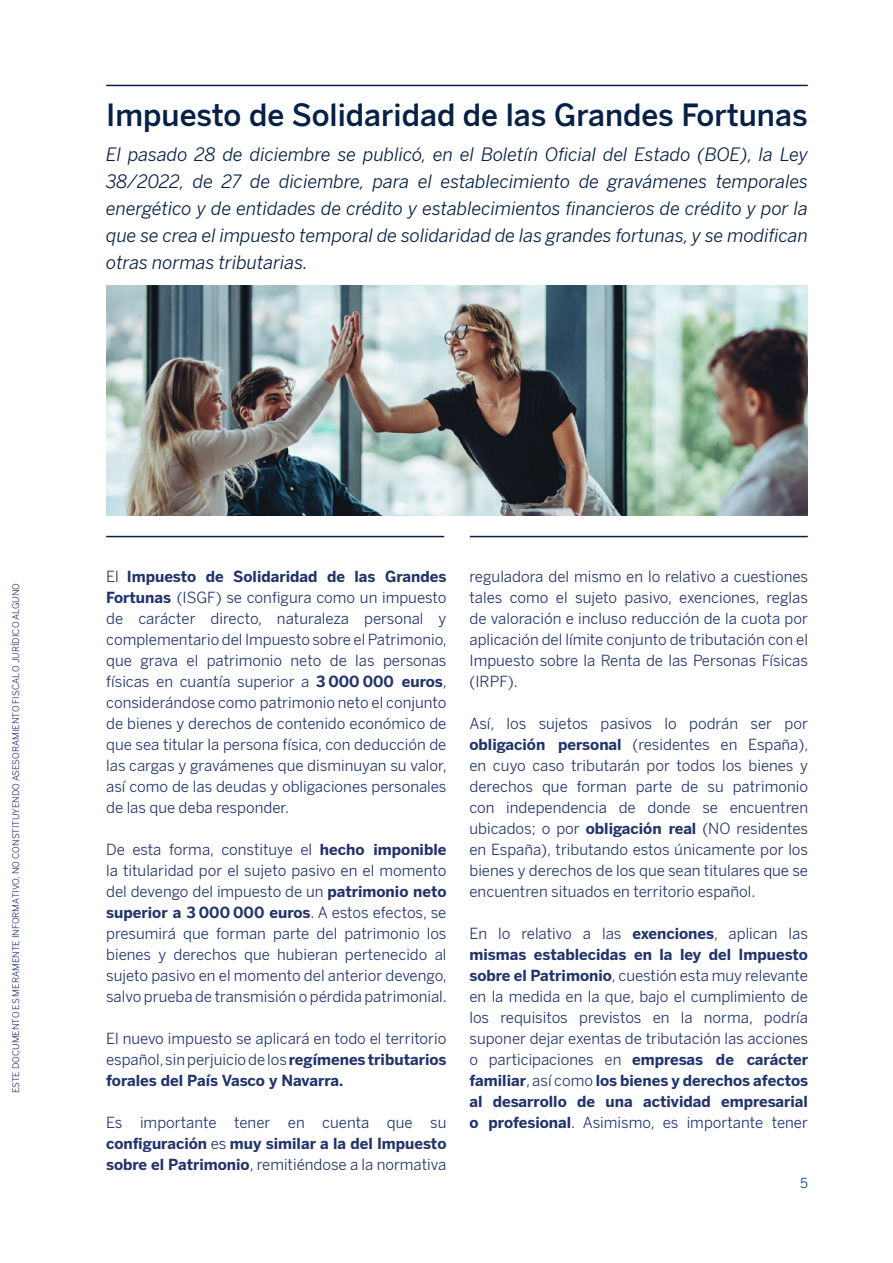
<style>
.page{position:relative;width:893px;height:1263px;background:#fff}
.page>*{position:absolute;margin:0;border:0;box-sizing:border-box;transform-origin:0 0}
.t1{font:300 30px "BBVA Benton Sans";color:#072146}
.t2{font:italic 18px/27px "BBVA Benton Sans";color:#072146;text-align:justify}
.t3{font:15px/21px "BBVA Benton Sans";color:#22336d;text-align:justify}
.t4{font:13.5px "BBVA Benton Sans";color:#004481}
.t5{font:9px "BBVA Benton Sans";color:#22336d}
.s1{font-weight:700}
</style>
<div class="page">
<img style="left:106px;top:286px;width:702px;height:230px">
<hr style="left:106px;top:536px;width:338px;height:1px;background:#072146">
<hr style="left:470px;top:536px;width:338px;height:1px;background:#072146">
<hr style="left:106px;top:85px;width:702px;height:1px;background:#072146">
<h1 class="t1" style="left:106px;top:96px;width:703px">Impuesto de Solidaridad de las Grandes Fortunas</h1>
<p class="t2" style="left:106px;top:141px;width:703px">El pasado 28 de diciembre se publicó, en el Boletín Oficial del Estado (BOE), la Ley 38/2022, de 27 de diciembre, para el establecimiento de gravámenes temporales energético y de entidades de crédito y establecimientos financieros de crédito y por la que se crea el impuesto temporal de solidaridad de las grandes fortunas, y se modifican otras normas tributarias.</p>
<p class="t5" style="left:10px;top:1093px;width:511px;rotate:-90deg">ESTE DOCUMENTO ES MERAMENTE INFORMATIVO, NO CONSTITUYENDO ASESORAMIENTO FISCAL O JURÍDICO ALGUNO</p>
<p class="t3" style="left:106px;top:566px;width:342px">El <span class="s1">Impuesto de Solidaridad de las Grandes Fortunas</span> (ISGF) se configura como un impuesto de carácter directo, naturaleza personal y complementario del Impuesto sobre el Patrimonio, que grava el patrimonio neto de las personas físicas en cuantía superior a <span class="s1">3 000 000 euros</span>, considerándose como patrimonio neto el conjunto de bienes y derechos de contenido económico de que sea titular la persona física, con deducción de las cargas y gravámenes que disminuyan su valor, así como de las deudas y obligaciones personales de las que deba responder.</p>
<p class="t3" style="left:106px;top:839px;width:342px">De esta forma, constituye el <span class="s1">hecho imponible </span>la titularidad por el sujeto pasivo en el momento del devengo del impuesto de un <span class="s1">patrimonio neto superior a 3 000 000 euros</span>. A estos efectos, se presumirá que forman parte del patrimonio los bienes y derechos que hubieran pertenecido al sujeto pasivo en el momento del anterior devengo, salvo prueba de transmisión o pérdida patrimonial.</p>
<p class="t3" style="left:106px;top:1028px;width:342px">El nuevo impuesto se aplicará en todo el territorio español, sin perjuicio de los <span class="s1">regímenes tributarios forales del País Vasco y Navarra.</span></p>
<p class="t3" style="left:106px;top:1112px;width:342px">Es importante tener en cuenta que su <span class="s1">configuración</span> es <span class="s1">muy similar a la del Impuesto sobre el Patrimonio</span>, remitiéndose a la normativa</p>
<p class="t3" style="left:469px;top:566px;width:340px">reguladora del mismo en lo relativo a cuestiones tales como el sujeto pasivo, exenciones, reglas de valoración e incluso reducción de la cuota por aplicación del límite conjunto de tributación con el Impuesto sobre la Renta de las Personas Físicas (IRPF).</p>
<p class="t3" style="left:469px;top:713px;width:341px">Así, los sujetos pasivos lo podrán ser por <span class="s1">obligación personal</span> (residentes en España), en cuyo caso tributarán por todos los bienes y derechos que forman parte de su patrimonio con independencia de donde se encuentren ubicados; o por <span class="s1">obligación real</span> (NO residentes en España), tributando estos únicamente por los bienes y derechos de los que sean titulares que se encuentren situados en territorio español.</p>
<p class="t3" style="left:469px;top:923px;width:340px">En lo relativo a las <span class="s1">exenciones</span>, aplican las <span class="s1">mismas establecidas en la ley del Impuesto sobre el Patrimonio</span>, cuestión esta muy relevante en la medida en la que, bajo el cumplimiento de los requisitos previstos en la norma, podría suponer dejar exentas de tributación las acciones o participaciones en <span class="s1">empresas de carácter familiar</span>, así como <span class="s1">los bienes y derechos afectos al desarrollo de una actividad empresarial o profesional</span>. Asimismo, es importante tener</p>
<p class="t4" style="left:800px;top:1175px;width:9px">5</p>
</div>
